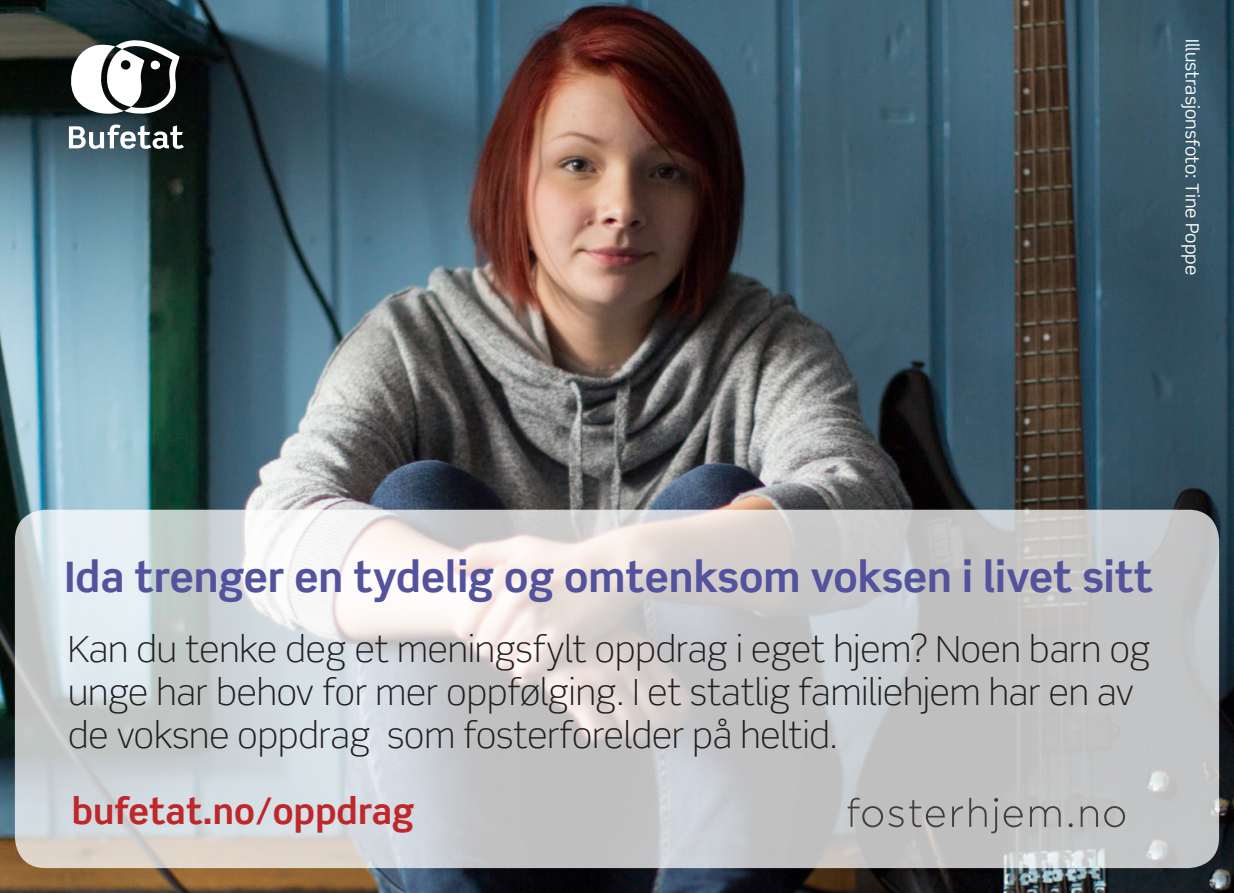
<style>
.page{position:relative;width:1234px;height:893px;background:#fff}
.page>*{position:absolute;margin:0;border:0;box-sizing:border-box;transform-origin:0 0}
.t1{font:700 42px "Scene Std";color:#53529d}
.t2{font:300 36px "Scene Std";color:#231f20}
.t3{font:700 36px "Scene Std";color:#bf272b}
.t4{font:18px "Scene Std";color:#fff}
</style>
<div class="page">
<img style="left:0;top:0;width:1233px;height:893px">
<svg style="left:69px;top:125px;width:115px;height:24px"></svg>
<svg style="left:68px;top:39px;width:111px;height:77px"></svg>
<svg style="left:15px;top:510px;width:1203px;height:358px;background:#ced0d1"></svg>
<svg style="left:1068px;top:823px;width:4px;height:4px"></svg>
<svg style="left:847px;top:798px;width:35px;height:29px"></svg>
<svg style="left:888px;top:806px;width:15px;height:21px"></svg>
<svg style="left:909px;top:800px;width:35px;height:27px"></svg>
<svg style="left:951px;top:806px;width:11px;height:21px"></svg>
<svg style="left:969px;top:798px;width:28px;height:35px"></svg>
<svg style="left:1003px;top:806px;width:19px;height:21px"></svg>
<svg style="left:1029px;top:806px;width:31px;height:21px"></svg>
<svg style="left:1080px;top:806px;width:17px;height:21px"></svg>
<svg style="left:1103px;top:806px;width:21px;height:21px"></svg>
<p class="t4" style="left:1203px;top:39px;width:237px;rotate:90deg">Illustrasjonsfoto: Tine Poppe</p>
<p class="t1" style="left:65px;top:551px;width:1089px">Ida trenger en tydelig og omtenksom voksen i livet sitt</p>
<p class="t2" style="left:68px;top:627px;width:1083px">Kan du tenke deg et meningsfylt oppdrag i eget hjem? Noen barn og</p>
<p class="t2" style="left:68px;top:670px;width:1067px">unge har behov for mer oppfølging. I et statlig familiehjem har en av</p>
<p class="t2" style="left:68px;top:713px;width:771px">de voksne oppdrag som fosterforelder på heltid.</p>
<p class="t3" style="left:72px;top:788px;width:344px">bufetat.no/oppdrag</p>
</div>
